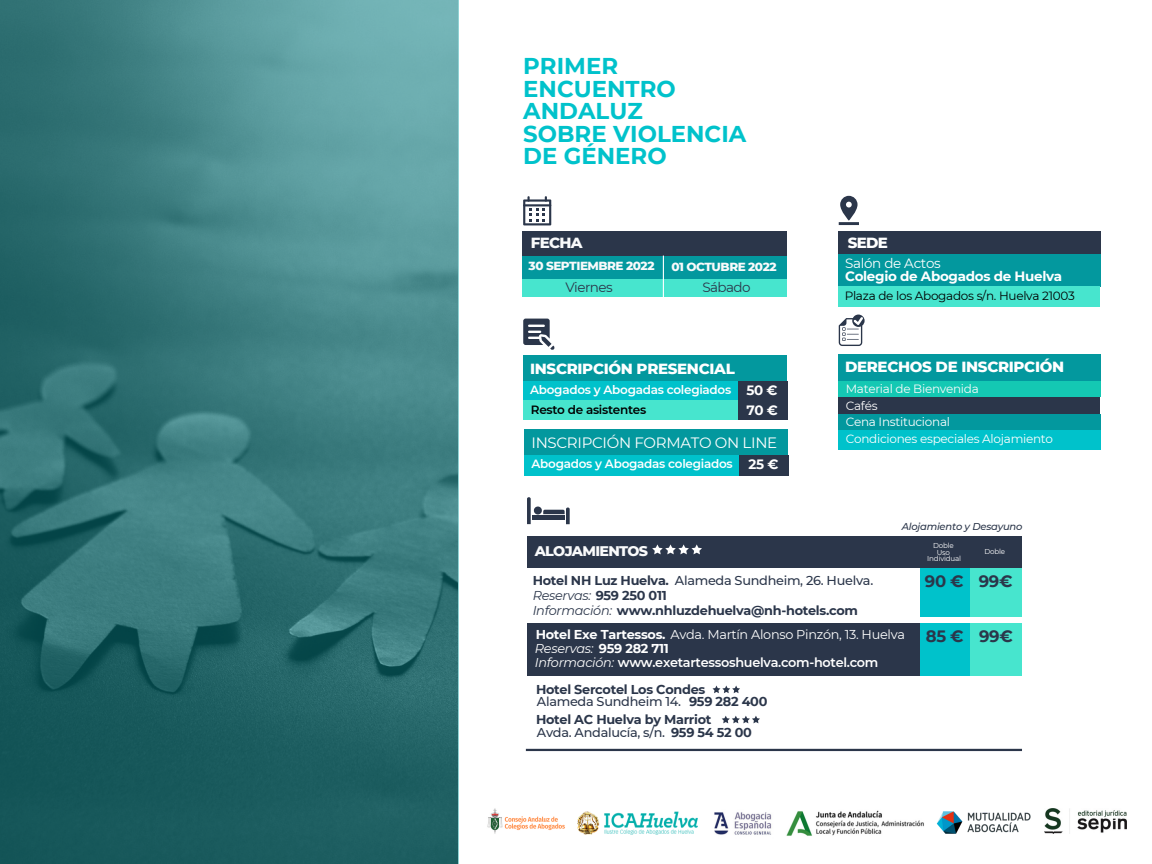
<style>
.page{position:relative;width:1152px;height:864px;background:#fff}
.page>*{position:absolute;margin:0;border:0;box-sizing:border-box;transform-origin:0 0}
.t1{font:700 22.8px/22.5px "Montserrat";color:#00c2cb}
.t2{font:700 16.5px "Montserrat";letter-spacing:-.02em;color:#2b364a}
.t3{font:800 15px "Montserrat";letter-spacing:-.02em;color:#fff}
.t4{font:15px "Montserrat";letter-spacing:-.02em;color:#fff}
.t5{font:800 15px "Montserrat";letter-spacing:-.05em;color:#f9fafb}
.t6{font:800 14.25px "Montserrat";letter-spacing:-.05em;color:#f9fafb}
.t7{font:700 13.5px "Montserrat";letter-spacing:-.02em;color:#fff}
.t8{font:13.5px "Montserrat";letter-spacing:-.04em;color:#2b364a}
.t9{font:13.5px "Montserrat";letter-spacing:-.02em;color:#fff}
.t10{font:700 12.9px/12.5px "Montserrat";letter-spacing:-.02em;color:#2b364a}
.t11{font:600 12.9px/14px "Montserrat";letter-spacing:-.02em;color:#fff}
.t12{font:12.9px "Montserrat";letter-spacing:-.02em;color:#fff}
.t13{font:500 12.9px "Montserrat";letter-spacing:-.02em;color:#2b364a}
.t14{font:600 12px "Montserrat";letter-spacing:-.02em;color:#fff}
.t15{font:12px/16.4px "Montserrat";letter-spacing:-.02em;color:#fff}
.t16{font:12px "Montserrat";letter-spacing:-.02em;color:#000}
.t17{font:800 12px "Montserrat";letter-spacing:-.04em;color:#f9fafb}
.t18{font:12px "Montserrat";letter-spacing:-.02em;color:#f9fafb}
.t19{font:600 12px "Montserrat";letter-spacing:-.02em;color:#000}
.t20{font:italic 500 10.05px "Montserrat";letter-spacing:-.02em;color:#2b364a}
.t21{font:7.2px/6.6px "Montserrat";letter-spacing:-.02em;color:#fff;text-align:center}
.s1{font-weight:400;font-style:italic}
.s2{font-weight:700}
.s3{font-weight:500}
</style>
<div class="page">
<div style="left:523px;top:355px;width:263px;height:27px;background:#03989e"></div>
<div style="left:523px;top:382px;width:239px;height:20px;background:#00c2cb"></div>
<div style="left:523px;top:400px;width:239px;height:20px;background:#47e5ce"></div>
<div style="left:838px;top:355px;width:262px;height:28px;background:#03989e"></div>
<div style="left:838px;top:381px;width:262px;height:16px;background:#14c8b3"></div>
<div style="left:838px;top:397px;width:262px;height:18px;background:#2b364a"></div>
<div style="left:838px;top:415px;width:262px;height:16px;background:#03989e"></div>
<div style="left:838px;top:431px;width:262px;height:19px;background:#00c2cb"></div>
<svg style="left:523px;top:319px;width:32px;height:31px"></svg>
<svg style="left:839px;top:315px;width:26px;height:31px"></svg>
<svg style="left:523px;top:196px;width:28px;height:29px"></svg>
<div style="left:522px;top:277px;width:264px;height:20px;background:#47e5ce"></div>
<div style="left:522px;top:254px;width:264px;height:24px;background:#03989e"></div>
<div style="left:522px;top:231px;width:264px;height:24px;background:#2b364a"></div>
<div style="left:838px;top:231px;width:262px;height:23px;background:#2b364a"></div>
<div style="left:838px;top:254px;width:262px;height:32px;background:#03989e"></div>
<div style="left:838px;top:286px;width:262px;height:20px;background:#47e5ce"></div>
<svg style="left:839px;top:196px;width:20px;height:29px"></svg>
<hr style="left:663px;top:256px;width:1px;height:41px;background:#fff">
<div style="left:738px;top:382px;width:49px;height:38px;background:#2b364a"></div>
<svg style="left:0;top:0;width:459px;height:864px;background:#36777a"></svg>
<svg style="left:527px;top:497px;width:43px;height:27px"></svg>
<div style="left:527px;top:536px;width:495px;height:32px;background:#2b364a"></div>
<svg style="left:652px;top:544px;width:50px;height:10px"></svg>
<div style="left:920px;top:568px;width:52px;height:48px;background:#00c2cb"></div>
<div style="left:527px;top:623px;width:394px;height:53px;background:#2b364a"></div>
<div style="left:920px;top:623px;width:52px;height:53px;background:#00c2cb"></div>
<div style="left:971px;top:623px;width:51px;height:53px;background:#47e5ce"></div>
<div style="left:971px;top:568px;width:51px;height:48px;background:#47e5ce"></div>
<svg style="left:713px;top:686px;width:27px;height:7px"></svg>
<svg style="left:722px;top:716px;width:38px;height:7px"></svg>
<img style="left:577px;top:812px;width:121px;height:22px">
<img style="left:487px;top:808px;width:78px;height:26px">
<img style="left:714px;top:812px;width:58px;height:23px">
<img style="left:936px;top:811px;width:95px;height:23px">
<img style="left:1044px;top:809px;width:82px;height:25px">
<img style="left:786px;top:810px;width:138px;height:26px">
<div style="left:525px;top:429px;width:263px;height:27px;background:#03989e"></div>
<div style="left:525px;top:455px;width:238px;height:21px;background:#00c2cb"></div>
<div style="left:739px;top:455px;width:50px;height:21px;background:#2b364a"></div>
<hr style="left:526px;top:749px;width:496px;height:2px;background:#2b364a">
<h1 class="t1" style="left:523px;top:55px;width:225px">PRIMER<br>ENCUENTRO<br>ANDALUZ<br>SOBRE VIOLENCIA<br>DE GÉNERO</h1>
<p class="t5" style="left:531px;top:233px;width:53px">FECHA</p>
<p class="t17" style="left:529px;top:259px;width:127px">30 SEPTIEMBRE 2022</p>
<p class="t8" style="left:565px;top:278px;width:49px">Viernes</p>
<p class="t17" style="left:671px;top:259px;width:107px">01 OCTUBRE 2022</p>
<p class="t8" style="left:702px;top:278px;width:50px">Sábado</p>
<p class="t3" style="left:530px;top:359px;width:206px">INSCRIPCIÓN PRESENCIAL</p>
<p class="t19" style="left:531px;top:402px;width:117px">Resto de asistentes</p>
<p class="t14" style="left:530px;top:383px;width:203px">Abogados y Abogadas colegiados</p>
<p class="t7" style="left:747px;top:382px;width:33px">50 €</p>
<p class="t7" style="left:746px;top:402px;width:33px">70 €</p>
<p class="t4" style="left:532px;top:433px;width:247px">INSCRIPCIÓN FORMATO ON LINE</p>
<p class="t7" style="left:749px;top:456px;width:31px">25 €</p>
<p class="t14" style="left:532px;top:457px;width:203px">Abogados y Abogadas colegiados</p>
<p class="t6" style="left:535px;top:542px;width:115px">ALOJAMIENTOS</p>
<p class="t3" style="left:848px;top:234px;width:42px">SEDE</p>
<p class="t9" style="left:845px;top:255px;width:97px">Salón de Actos</p>
<p class="t16" style="left:845px;top:288px;width:232px">Plaza de los Abogados s/n. Huelva 21003</p>
<p class="t7" style="left:845px;top:268px;width:219px">Colegio de Abogados de Huelva</p>
<p class="t3" style="left:845px;top:358px;width:221px">DERECHOS DE INSCRIPCIÓN</p>
<p class="t18" style="left:846px;top:382px;width:135px">Material de Bienvenida</p>
<p class="t15" style="left:846px;top:397px;width:209px">Cafés<br>Cena Institucional<br>Condiciones especiales Alojamiento</p>
<p class="t20" style="left:902px;top:520px;width:122px">Alojamiento y Desayuno</p>
<p class="t21" style="left:927px;top:542px;width:35px">Doble<br>Uso<br>Individual</p>
<p class="t21" style="left:984px;top:548px;width:22px">Doble</p>
<p class="t13" style="left:675px;top:572px;width:200px">Alameda Sundheim, 26. Huelva.</p>
<p class="t2" style="left:925px;top:571px;width:40px">90 €</p>
<p class="t10" style="left:533px;top:573px;width:138px;line-height:14.7px">Hotel NH Luz Huelva.<br><span class="s1">Reservas:</span> 959 250 011</p>
<p class="t10" style="left:533px;top:604px;width:327px"><span class="s1">Información:</span> www.nhluzdehuelva@nh-hotels.com</p>
<p class="t11" style="left:535px;top:642px;width:345px"><span class="s1">Reservas:</span> <span class="s2">959 282 711<br></span><span class="s1">Información:</span> www.exetartessoshuelva.com-hotel.com</p>
<p class="t12" style="left:536px;top:627px;width:371px"><span class="s2">Hotel Exe Tartessos.</span> Avda. Martín Alonso Pinzón, 13. Huelva</p>
<p class="t10" style="left:536px;top:683px;width:233px">Hotel Sercotel Los Condes<br><span class="s3">Alameda Sundheim 14.</span> 959 282 400</p>
<p class="t10" style="left:536px;top:713px;width:217px">Hotel AC Huelva by Marriot<br><span class="s3">Avda. Andalucía, s/n.</span> 959 54 52 00</p>
<p class="t2" style="left:926px;top:626px;width:39px">85 €</p>
<p class="t2" style="left:979px;top:571px;width:35px">99€</p>
<p class="t2" style="left:979px;top:626px;width:35px">99€</p>
</div>
